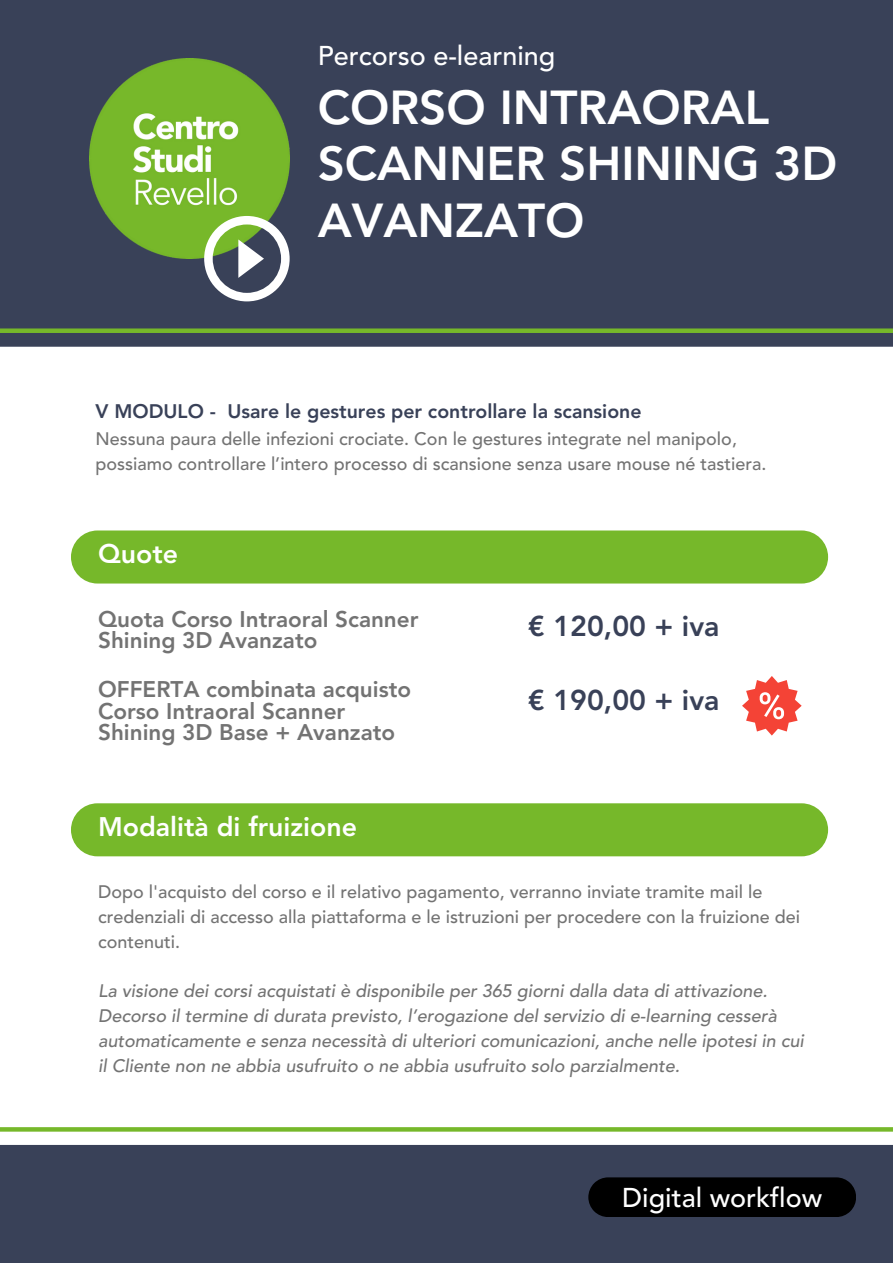
<style>
.page{position:relative;width:893px;height:1264px;background:#fff}
.page>*{position:absolute;margin:0;border:0;box-sizing:border-box;transform-origin:0 0}
.t1{font:800 47.25px/56.2px "Avenir LT Std";color:#fff}
.t2{font:800 28.5px "Avenir LT Std";color:#394158}
.t3{font:500 27px "Avenir LT Std";color:#fff}
.t4{font:800 26.7px "Avenir LT Std";color:#fff}
.t5{font:800 22.5px/21.3px "Avenir LT Std";color:#737373}
.t6{font:800 19.5px "Avenir LT Std";color:#394158}
.t7{font:500 18px/24.8px "Avenir LT Std";color:#737373}
.t8{font:italic 500 18px/24.8px "Avenir LT Std";color:#737373}
</style>
<div class="page">
<div style="left:0;top:0;width:892px;height:1262px;background:#394158"></div>
<img style="left:89px;top:58px;width:200px;height:200px">
<svg style="left:204px;top:216px;width:85px;height:85px"></svg>
<div style="left:0;top:347px;width:892px;height:797px;background:#fff"></div>
<div style="left:588px;top:1177px;width:268px;height:39px;background:#000"></div>
<svg style="left:0;top:1127px;width:892px;height:4px;background:#7bba32"></svg>
<div style="left:0;top:328px;width:892px;height:5px;background:#76b82a"></div>
<div style="left:71px;top:530px;width:757px;height:53px;background:#76b82a;border-radius:27px"></div>
<div style="left:71px;top:803px;width:757px;height:53px;background:#76b82a;border-radius:27px"></div>
<svg style="left:742px;top:676px;width:59px;height:59px;background:#f8948c"></svg>
<p class="t3" style="left:318px;top:44px;width:239px">Percorso e-learning</p>
<p class="t1" style="left:318px;top:84px;width:521px">CORSO INTRAORAL<br>SCANNER SHINING 3D<br>AVANZATO</p>
<p class="t6" style="left:96px;top:403px;width:547px">V MODULO - Usare le gestures per controllare la scansione</p>
<p class="t7" style="left:96px;top:428px;width:672px">Nessuna paura delle infezioni crociate. Con le gestures integrate nel manipolo, possiamo controllare l’intero processo di scansione senza usare mouse né tastiera.</p>
<p class="t4" style="left:98px;top:543px;width:81px">Quote</p>
<p class="t5" style="left:98px;top:610px;width:322px">Quota Corso Intraoral Scanner</p>
<p class="t5" style="left:98px;top:631px;width:221px">Shining 3D Avanzato</p>
<p class="t5" style="left:98px;top:681px;width:314px">OFFERTA combinata acquisto<br>Corso Intraoral Scanner</p>
<p class="t5" style="left:98px;top:723px;width:298px">Shining 3D Base + Avanzato</p>
<p class="t4" style="left:98px;top:815px;width:260px">Modalità di fruizione</p>
<p class="t2" style="left:528px;top:614px;width:193px">€ 120,00 + iva</p>
<p class="t2" style="left:528px;top:688px;width:193px">€ 190,00 + iva</p>
<p class="t7" style="left:98px;top:881px;width:703px">Dopo l'acquisto del corso e il relativo pagamento, verranno inviate tramite mail le credenziali di accesso alla piattaforma e le istruzioni per procedere con la fruizione dei contenuti.</p>
<p class="t8" style="left:98px;top:980px;width:707px">La visione dei corsi acquistati è disponibile per 365 giorni dalla data di attivazione.<br>Decorso il termine di durata previsto, l’erogazione del servizio di e-learning cesserà automaticamente e senza necessità di ulteriori comunicazioni, anche nelle ipotesi in cui il Cliente non ne abbia usufruito o ne abbia usufruito solo parzialmente.</p>
<p class="t3" style="left:622px;top:1186px;width:201px">Digital workflow</p>
</div>
